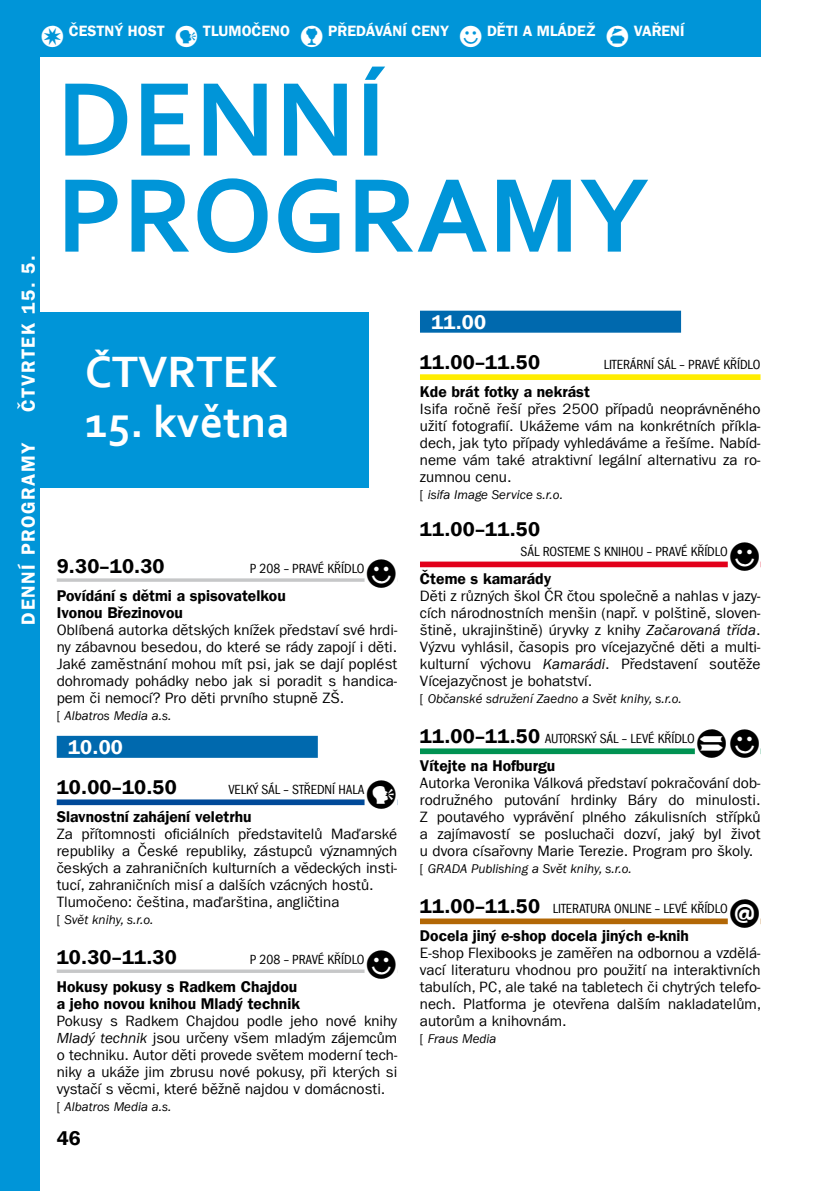
<style>
.page{position:relative;width:840px;height:1191px;background:#fff}
.page>*{position:absolute;margin:0;border:0;box-sizing:border-box;transform-origin:0 0}
.t1{font:700 110px/96px "Corbel";color:#0095d8}
.t2{font:700 46px "Corbel";color:#fff}
.t3{font:20px "Franklin Gothic LT Com Dm";letter-spacing:.01em;color:#000}
.t4{font:20px "Franklin Gothic LT Com Dm";letter-spacing:.01em;color:#fff}
.t5{font:19px "Franklin Gothic LT Com Dm";letter-spacing:.08em;color:#fff}
.t6{font:15.6px/17px "Franklin Gothic LT Com Dm";color:#000}
.t7{font:15px/17px "Franklin Gothic LT Com";color:#000;text-align:justify}
.t8{font:15px "Franklin Gothic LT Com Dm";color:#fff}
.t9{font:condensed 13.6px "Franklin Gothic LT Com";letter-spacing:-.005em;color:#000}
.t10{font:italic 13px "Franklin Gothic LT Com";color:#000}
.s1{font-family:"PIKTO"}
.s2{font-family:"PIKTO";font-stretch:normal;font-size:20px}
.s3{font-style:normal}
.s4{font-style:italic}
.s5{font-family:"Franklin Gothic LT Com Dm";font-stretch:normal;font-size:20px}
</style>
<div class="page">
<div style="left:0;top:0;width:40px;height:1191px;background:#0095d8"></div>
<div style="left:0;top:0;width:760px;height:57px;background:#0095d8"></div>
<svg style="left:57px;top:578px;width:307px;height:4px"></svg>
<div style="left:57px;top:736px;width:260px;height:22px;background:#0069ae"></div>
<div style="left:57px;top:799px;width:340px;height:6px;background:#004a99"></div>
<div style="left:364px;top:797px;width:33px;height:10px;background:#fff"></div>
<svg style="left:57px;top:969px;width:307px;height:4px"></svg>
<div style="left:420px;top:311px;width:260px;height:22px;background:#0069ae"></div>
<div style="left:420px;top:374px;width:340px;height:6px;background:#ffed00"></div>
<div style="left:420px;top:561px;width:340px;height:6px;background:#e2001a"></div>
<div style="left:727px;top:559px;width:33px;height:10px;background:#fff"></div>
<div style="left:420px;top:748px;width:340px;height:6px;background:#009252"></div>
<div style="left:694px;top:746px;width:66px;height:10px;background:#fff"></div>
<div style="left:420px;top:918px;width:340px;height:6px;background:#b26706"></div>
<div style="left:727px;top:916px;width:33px;height:10px;background:#fff"></div>
<div style="left:39px;top:312px;width:330px;height:175px;background:#0095d8"></div>
<p class="t8" style="left:40px;top:22px;width:646px"><span class="s1">1</span> ČESTNÝ HOST <span class="s1">3</span> TLUMOČENO <span class="s1">4</span> PŘEDÁVÁNÍ CENY <span class="s1">2</span> DĚTI A MLÁDEŽ <span class="s1">9</span> VAŘENÍ</p>
<p class="t5" style="left:17px;top:412px;width:158px;rotate:-90deg">ČTVRTEK 15. 5.</p>
<p class="t5" style="left:17px;top:624px;width:183px;rotate:-90deg">DENNÍ PROGRAMY</p>
<h1 class="t1" style="left:57px;top:68px;width:593px">DENNÍ<br>PROGRAMY</h1>
<h2 class="t2" style="left:85px;top:343px;width:194px">ČTVRTEK</h2>
<h2 class="t2" style="left:85px;top:393px;width:206px">15. května</h2>
<h3 class="t3" style="left:57px;top:554px;width:109px">9.30–10.30</h3>
<p class="t9" style="left:250px;top:560px;width:149px">P 208 – PRAVÉ KŘÍDLO<span class="s2">2</span></p>
<p class="t6" style="left:57px;top:587px;width:230px">Povídání s dětmi a spisovatelkou<br>Ivonou Březinovou</p>
<p class="t7" style="left:57px;top:621px;width:342px">Oblíbená autorka dětských knížek představí své hrdi&shy;ny zábavnou besedou, do které se rády zapojí i děti.<br>Jaké zaměstnání mohou mít psi, jak se dají poplést dohromady pohádky nebo jak si poradit s handica&shy;pem či nemocí? Pro děti prvního stupně ZŠ.</p>
<p class="t10" style="left:57px;top:708px;width:116px"><span class="s3">[</span> Albatros Media a.s.</p>
<h3 class="t4" style="left:68px;top:735px;width:56px">10.00</h3>
<h3 class="t3" style="left:57px;top:775px;width:122px">10.00–10.50</h3>
<p class="t9" style="left:228px;top:781px;width:170px">VELKÝ SÁL – STŘEDNÍ HALA<span class="s2">3</span></p>
<p class="t6" style="left:57px;top:808px;width:196px">Slavnostní zahájení veletrhu</p>
<p class="t7" style="left:57px;top:825px;width:342px;text-align:left">Za přítomnosti oficiálních představitelů Maďarské republiky a České republiky, zástupců významných českých a zahraničních kulturních a vědeckých insti&shy;tucí, zahraničních misí a dalších vzácných hostů.<br>Tlumočeno: čeština, maďarština, angličtina</p>
<p class="t10" style="left:57px;top:912px;width:98px"><span class="s3">[</span> Svět knihy, s.r.o.</p>
<h3 class="t3" style="left:57px;top:945px;width:122px">10.30–11.30</h3>
<p class="t9" style="left:250px;top:951px;width:149px">P 208 – PRAVÉ KŘÍDLO<span class="s2">2</span></p>
<p class="t6" style="left:57px;top:978px;width:245px">Hokusy pokusy s Radkem Chajdou a jeho novou knihou Mladý technik</p>
<p class="t7" style="left:57px;top:1012px;width:342px">Pokusy s Radkem Chajdou podle jeho nové knihy <span class="s4">Mladý technik</span> jsou určeny všem mladým zájemcům o techniku. Autor děti provede světem moderní tech&shy;niky a ukáže jim zbrusu nové pokusy, při kterých si vystačí s věcmi, které běžně najdou v domácnosti.</p>
<p class="t10" style="left:57px;top:1099px;width:116px"><span class="s3">[</span> Albatros Media a.s.</p>
<h3 class="t3" style="left:57px;top:1126px;width:26px">46</h3>
<h3 class="t4" style="left:431px;top:310px;width:56px">11.00</h3>
<h3 class="t3" style="left:420px;top:350px;width:122px">11.00–11.50</h3>
<p class="t9" style="left:603px;top:356px;width:158px">LITERÁRNÍ SÁL – PRAVÉ KŘÍDLO</p>
<p class="t6" style="left:420px;top:383px;width:171px">Kde brát fotky a nekrást</p>
<p class="t7" style="left:420px;top:400px;width:342px">Isifa ročně řeší přes 2500 případů neoprávněného užití fotografií. Ukážeme vám na konkrétních příkla&shy;dech, jak tyto případy vyhledáváme a řešíme. Nabíd&shy;neme vám také atraktivní legální alternativu za ro&shy;zumnou cenu.</p>
<p class="t10" style="left:420px;top:487px;width:144px"><span class="s3">[</span> isifa Image Service s.r.o.</p>
<h3 class="t3" style="left:420px;top:517px;width:121px">11.00–11.50</h3>
<p class="t9" style="left:520px;top:544px;width:241px">SÁL ROSTEME S KN IHO U – PRAVÉ KŘÍDLO<span class="s2">2</span></p>
<p class="t6" style="left:420px;top:570px;width:133px">Čteme s kamarády</p>
<p class="t7" style="left:420px;top:587px;width:342px">Děti z různých škol ČR čtou společně a nahlas v jazy&shy;cích národnostních menšin (např. v polštině, sloven&shy;štině, ukrajinštině) úryvky z knihy <span class="s4">Začarovaná třída</span>.<br>Výzvu vyhlásil, časopis pro vícejazyčné děti a multi&shy;kulturní výchovu <span class="s4">Kamarádi</span>. Představení soutěže Vícejazyčnost je bohatství.</p>
<p class="t10" style="left:420px;top:691px;width:263px"><span class="s3">[</span> Občanské sdružení Zaedno a Svět knihy, s.r.o.</p>
<p class="t9" style="left:420px;top:730px;width:342px"><span class="s5">11.00–11.50</span> AUTORSKÝ SÁL – LEVÉ KŘÍDLO<span class="s2">72</span></p>
<p class="t6" style="left:420px;top:757px;width:137px">Vítejte na Hofburgu</p>
<p class="t7" style="left:420px;top:774px;width:342px">Autorka Veronika Válková představí pokračování dob&shy;rodružného putování hrdinky Báry do minulosti.<br>Z poutavého vyprávění plného zákulisních střípků a zajímavostí se posluchači dozví, jaký byl život u dvora císařovny Marie Terezie. Program pro školy.</p>
<p class="t10" style="left:420px;top:861px;width:213px"><span class="s3">[</span> GRADA Publishing a Svět knihy, s.r.o.</p>
<p class="t9" style="left:420px;top:900px;width:342px"><span class="s5">11.00–11.50</span> LITERATURA ONLINE – LEVÉ KŘÍDLO<span class="s2">8</span></p>
<p class="t6" style="left:420px;top:927px;width:270px">Docela jiný e-shop docela jiných e-knih</p>
<p class="t7" style="left:420px;top:944px;width:342px">E-shop Flexibooks je zaměřen na odbornou a vzdělá&shy;vací literaturu vhodnou pro použití na interaktivních tabulích, PC, ale také na tabletech či chytrých telefo&shy;nech. Platforma je otevřena dalším nakladatelům, autorům a knihovnám.</p>
<p class="t10" style="left:420px;top:1031px;width:78px"><span class="s3">[</span> Fraus Media</p>
</div>
